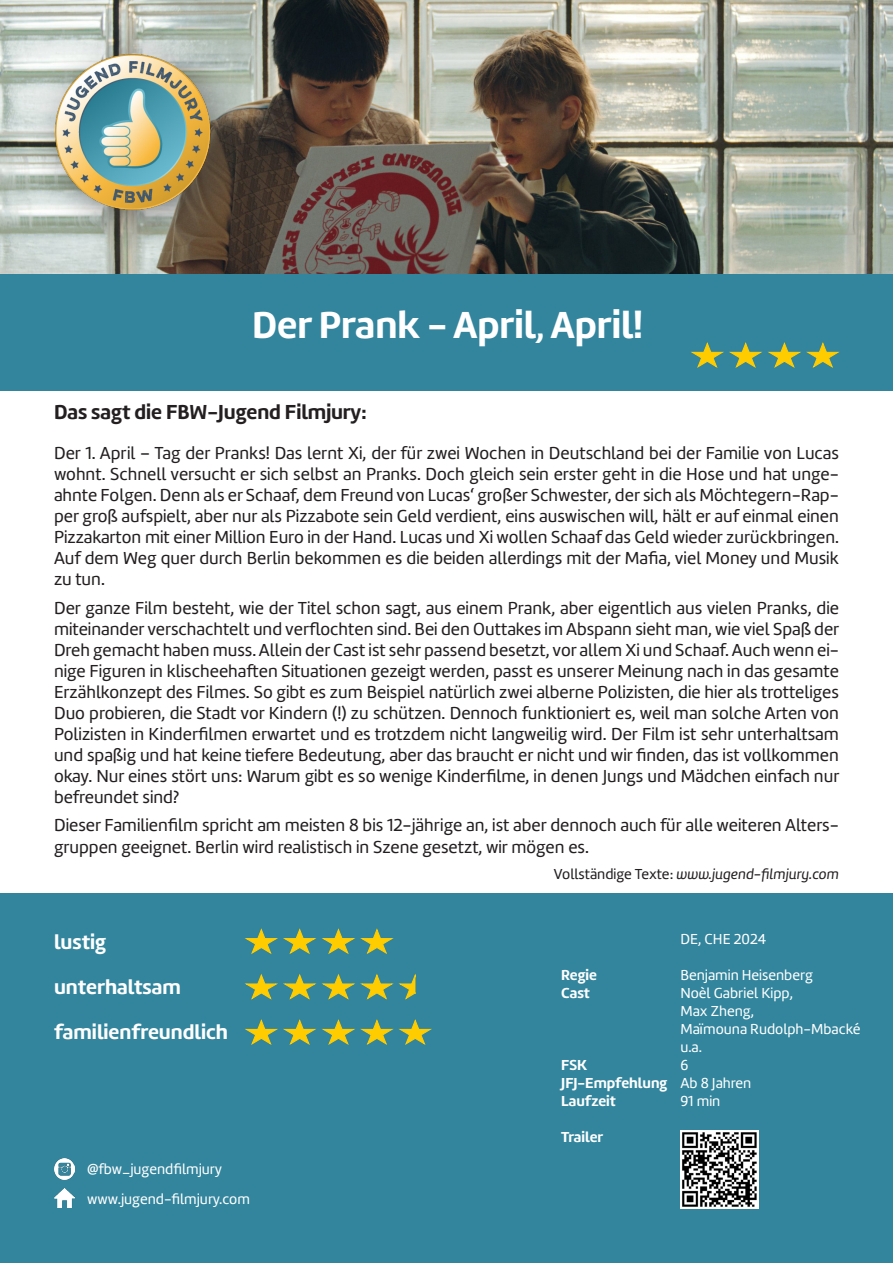
<style>
.page{position:relative;width:893px;height:1263px;background:#fff}
.page>*{position:absolute;margin:0;border:0;box-sizing:border-box;transform-origin:0 0}
.t1{font:39px "Amelia Basic Bold";color:#fff}
.t2{font:21px "Amelia Basic Bold";color:#fff}
.t3{font:21px "Amelia Basic Bold";color:#231f20}
.t4{font:18px/21px "Amelia Basic";color:#231f20;text-align:justify}
.t5{font:15px "Amelia Basic";color:#fff}
.t6{font:15px "Amelia Basic Bold";color:#fff}
.t7{font:15px "Amelia Basic Italic";color:#231f20}
.s1{font-family:"Amelia Basic"}
</style>
<div class="page">
<img style="left:0;top:0;width:893px;height:274px">
<div style="left:27px;top:26px;width:228px;height:229px;background:#231f20;opacity:.52"></div>
<img style="left:45px;top:46px;width:174px;height:173px">
<div style="left:0;top:274px;width:893px;height:117px;background:#32859d"></div>
<div style="left:0;top:893px;width:893px;height:370px;background:#32859d"></div>
<svg style="left:245px;top:974px;width:170px;height:26px"></svg>
<svg style="left:245px;top:928px;width:149px;height:26px"></svg>
<svg style="left:245px;top:1019px;width:187px;height:26px"></svg>
<img style="left:680px;top:1130px;width:79px;height:79px">
<img style="left:54px;top:1159px;width:20px;height:20px">
<img style="left:54px;top:1189px;width:20px;height:18px">
<svg style="left:691px;top:342px;width:149px;height:26px"></svg>
<p class="t1" style="left:252px;top:302px;width:392px">Der Prank - April, April!</p>
<p class="t3" style="left:54px;top:400px;width:314px">Das sagt die FBW-Jugend Filmjury:</p>
<p class="t4" style="left:54px;top:443px;width:786px">Der 1. April – Tag der Pranks! Das lernt Xi, der für zwei Wochen in Deutschland bei der Familie von Lucas wohnt. Schnell versucht er sich selbst an Pranks. Doch gleich sein erster geht in die Hose und hat unge&shy;ahnte Folgen. Denn als er Schaaf, dem Freund von Lucas‘ großer Schwester, der sich als Möchtegern-Rap&shy;per groß aufspielt, aber nur als Pizzabote sein Geld verdient, eins auswischen will, hält er auf einmal einen Pizzakarton mit einer Million Euro in der Hand. Lucas und Xi wollen Schaaf das Geld wieder zurückbringen.<br>Auf dem Weg quer durch Berlin bekommen es die beiden allerdings mit der Mafia, viel Money und Musik zu tun.</p>
<p class="t4" style="left:54px;top:597px;width:787px">Der ganze Film besteht, wie der Titel schon sagt, aus einem Prank, aber eigentlich aus vielen Pranks, die miteinander verschachtelt und verflochten sind. Bei den Outtakes im Abspann sieht man, wie viel Spaß der Dreh gemacht haben muss. Allein der Cast ist sehr passend besetzt, vor allem Xi und Schaaf. Auch wenn ei&shy;nige Figuren in klischeehaften Situationen gezeigt werden, passt es unserer Meinung nach in das gesamte Erzählkonzept des Filmes. So gibt es zum Beispiel natürlich zwei alberne Polizisten, die hier als trotteliges Duo probieren, die Stadt vor Kindern (!) zu schützen. Dennoch funktioniert es, weil man solche Arten von Polizisten in Kinderfilmen erwartet und es trotzdem nicht langweilig wird. Der Film ist sehr unterhaltsam und spaßig und hat keine tiefere Bedeutung, aber das braucht er nicht und wir finden, das ist vollkommen okay. Nur eines stört uns: Warum gibt es so wenige Kinderfilme, in denen Jungs und Mädchen einfach nur befreundet sind?</p>
<p class="t4" style="left:54px;top:815px;width:786px;line-height:21.6px">Dieser Familienfilm spricht am meisten 8 bis 12-jährige an, ist aber dennoch auch für alle weiteren Alters&shy;gruppen geeignet. Berlin wird realistisch in Szene gesetzt, wir mögen es.</p>
<p class="t7" style="left:554px;top:865px;width:287px"><span class="s1">Vollständige Texte:</span> www.jugend-filmjury.com</p>
<p class="t2" style="left:54px;top:929px;width:54px">lustig</p>
<p class="t2" style="left:54px;top:974px;width:128px">unterhaltsam</p>
<p class="t2" style="left:54px;top:1020px;width:175px">familienfreundlich</p>
<p class="t5" style="left:87px;top:1160px;width:136px">@fbw_jugendfilmjury</p>
<p class="t5" style="left:87px;top:1190px;width:164px">www.jugend-filmjury.com</p>
<p class="t6" style="left:561px;top:966px;width:37px">Regie</p>
<p class="t6" style="left:561px;top:984px;width:30px">Cast</p>
<p class="t6" style="left:561px;top:1056px;width:27px">FSK</p>
<p class="t6" style="left:561px;top:1074px;width:107px">JFJ-Empfehlung</p>
<p class="t6" style="left:561px;top:1092px;width:56px">Laufzeit</p>
<p class="t6" style="left:561px;top:1128px;width:44px">Trailer</p>
<p class="t5" style="left:680px;top:930px;width:88px">DE, CHE 2024</p>
<p class="t5" style="left:680px;top:966px;width:134px">Benjamin Heisenberg</p>
<p class="t5" style="left:680px;top:984px;width:114px">Noèl Gabriel Kipp,</p>
<p class="t5" style="left:680px;top:1002px;width:75px">Max Zheng,</p>
<p class="t5" style="left:680px;top:1020px;width:182px">Maïmouna Rudolph-Mbacké</p>
<p class="t5" style="left:680px;top:1038px;width:23px">u.a.</p>
<p class="t5" style="left:680px;top:1056px;width:9px">6</p>
<p class="t5" style="left:680px;top:1074px;width:72px">Ab 8 Jahren</p>
<p class="t5" style="left:680px;top:1092px;width:41px">91 min</p>
</div>
